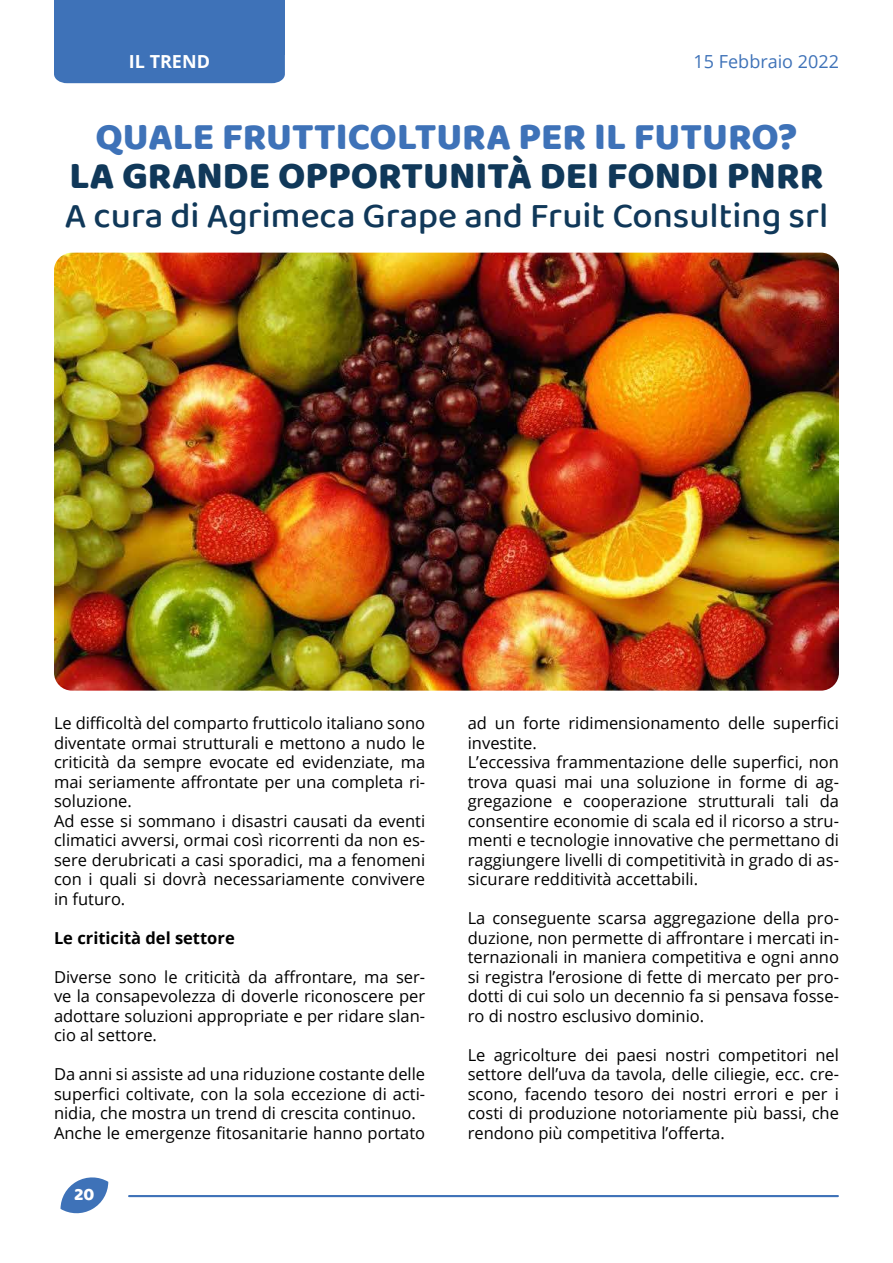
<style>
.page{position:relative;width:893px;height:1263px;background:#fff}
.page>*{position:absolute;margin:0;border:0;box-sizing:border-box;transform-origin:0 0}
.t1{font:800 39px "Baloo 2";color:#103859}
.t2{font:800 39px "Baloo 2";color:#3e72b8}
.t3{font:500 36px "Baloo 2";color:#103859}
.t4{font:18px "Open Sans";color:#3e72b8}
.t5{font:700 18px "Open Sans";color:#fff}
.t6{font:800 18px "Baloo 2";color:#fff}
.t7{font:16.5px/19.5px "Open Sans";color:#000}
.t8{font:700 16.5px "Open Sans";color:#000}
</style>
<div class="page">
<svg style="left:61px;top:1177px;width:47px;height:37px"></svg>
<hr style="left:129px;top:1195px;width:709px;height:2px;background:#3e72b8">
<div style="left:54px;top:54px;width:231px;height:29px;background:#3e72b8"></div>
<div style="left:54px;top:0;width:231px;height:54px;background:#3e72b8"></div>
<img style="left:54px;top:253px;width:785px;height:438px">
<p class="t5" style="left:129px;top:49px;width:83px">IL TREND</p>
<p class="t4" style="left:694px;top:49px;width:147px">15 Febbraio 2022</p>
<h1 class="t2" style="left:95px;top:113px;width:704px">QUALE FRUTTICOLTURA PER IL FUTURO?</h1>
<h1 class="t1" style="left:69px;top:152px;width:756px">LA GRANDE OPPORTUNITÀ DEI FONDI PNRR</h1>
<h2 class="t3" style="left:65px;top:190px;width:765px">A cura di Agrimeca Grape and Fruit Consulting srl</h2>
<p class="t7" style="left:54px;top:713px;width:373px">Le difficoltà del comparto frutticolo italiano sono diventate ormai strutturali e mettono a nudo le criticità da sempre evocate ed evidenziate, ma mai seriamente affrontate per una completa ri&shy;soluzione.<br>Ad esse si sommano i disastri causati da eventi climatici avversi, ormai così ricorrenti da non es&shy;sere derubricati a casi sporadici, ma a fenomeni con i quali si dovrà necessariamente convivere in futuro.</p>
<p class="t8" style="left:54px;top:926px;width:182px">Le criticità del settore</p>
<p class="t7" style="left:54px;top:967px;width:373px;text-align:justify">Diverse sono le criticità da affrontare, ma ser&shy;ve la consapevolezza di doverle riconoscere per adottare soluzioni appropriate e per ridare slan&shy;cio al settore.</p>
<p class="t7" style="left:54px;top:1064px;width:373px">Da anni si assiste ad una riduzione costante delle superfici coltivate, con la sola eccezione di acti&shy;nidia, che mostra un trend di crescita continuo.<br>Anche le emergenze fitosanitarie hanno portato</p>
<p class="t6" style="left:74px;top:1183px;width:22px">20</p>
<p class="t7" style="left:468px;top:713px;width:373px">ad un forte ridimensionamento delle superfici investite.<br>L’eccessiva frammentazione delle superfici, non trova quasi mai una soluzione in forme di ag&shy;gregazione e cooperazione strutturali tali da consentire economie di scala ed il ricorso a stru&shy;menti e tecnologie innovative che permettano di raggiungere livelli di competitività in grado di as&shy;sicurare redditività accettabili.</p>
<p class="t7" style="left:468px;top:908px;width:373px;text-align:justify">La conseguente scarsa aggregazione della pro&shy;duzione, non permette di affrontare i mercati in&shy;ternazionali in maniera competitiva e ogni anno si registra l’erosione di fette di mercato per pro&shy;dotti di cui solo un decennio fa si pensava fosse&shy;ro di nostro esclusivo dominio.</p>
<p class="t7" style="left:468px;top:1044px;width:373px;text-align:justify">Le agricolture dei paesi nostri competitori nel settore dell’uva da tavola, delle ciliegie, ecc. cre&shy;scono, facendo tesoro dei nostri errori e per i costi di produzione notoriamente più bassi, che rendono più competitiva l’offerta.</p>
</div>
